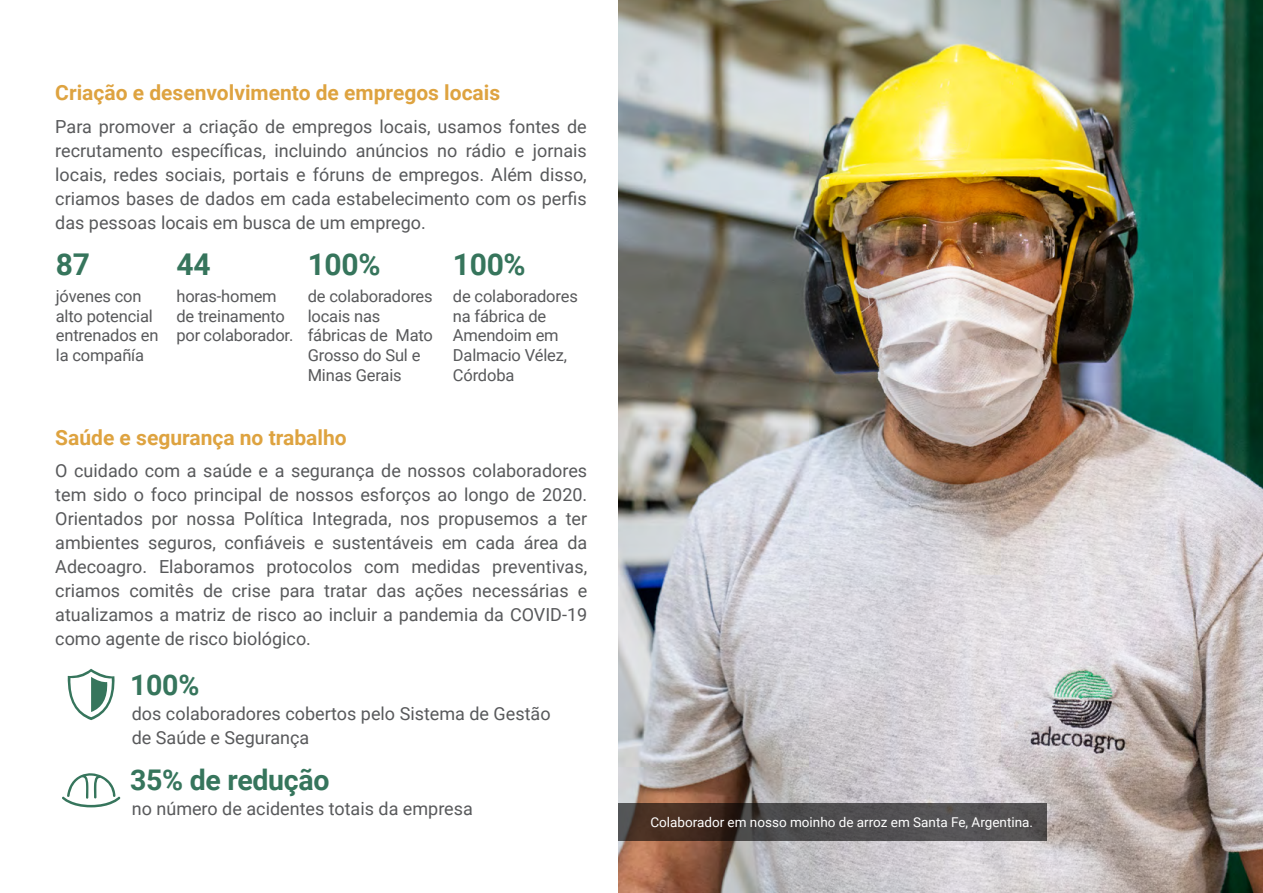
<style>
.page{position:relative;width:1263px;height:893px;background:#fff}
.page>*{position:absolute;margin:0;border:0;box-sizing:border-box;transform-origin:0 0}
.t1{font:700 30px "Roboto";letter-spacing:-.01em;color:#36755c}
.t2{font:700 28.5px "Roboto";letter-spacing:-.01em;color:#36755c}
.t3{font:700 21px "Roboto";color:#dea340}
.t4{font:18px/24px "Roboto";color:#58595b;text-align:justify}
.t5{font:16.5px/19.8px "Roboto";letter-spacing:-.01em;color:#58595b}
.t6{font:13.5px "Roboto";color:#fff}
</style>
<div class="page">
<img style="left:619px;top:0;width:644px;height:893px">
<svg style="left:67px;top:669px;width:48px;height:51px"></svg>
<svg style="left:619px;top:804px;width:428px;height:37px;background:#4b4543"></svg>
<svg style="left:62px;top:773px;width:58px;height:34px"></svg>
<p class="t3" style="left:55px;top:78px;width:446px">Criação e desenvolvimento de empregos locais</p>
<p class="t4" style="left:55px;top:114px;width:533px">Para promover a criação de empregos locais, usamos fontes de recrutamento específicas, incluindo anúncios no rádio e jornais locais, redes sociais, portais e fóruns de empregos. Além disso, criamos bases de dados em cada estabelecimento com os perfis das pessoas locais em busca de um emprego.</p>
<h1 class="t1" style="left:56px;top:243px;width:36px">87</h1>
<h1 class="t1" style="left:176px;top:243px;width:36px">44</h1>
<h1 class="t1" style="left:308px;top:243px;width:74px">100%</h1>
<h1 class="t1" style="left:453px;top:243px;width:74px">100%</h1>
<p class="t5" style="left:56px;top:285px;width:104px">jóvenes con alto potencial entrenados en la compañía</p>
<p class="t5" style="left:308px;top:285px;width:127px">de colaboradores locais nas fábricas de Mato<br>Grosso do Sul e<br>Minas Gerais</p>
<p class="t5" style="left:176px;top:285px;width:118px">horas-homem de treinamento por colaborador.</p>
<p class="t5" style="left:453px;top:285px;width:126px">de colaboradores na fábrica de<br>Amendoim em<br>Dalmacio Vélez,<br>Córdoba</p>
<p class="t3" style="left:55px;top:422px;width:293px">Saúde e segurança no trabalho</p>
<p class="t4" style="left:55px;top:458px;width:533px">O cuidado com a saúde e a segurança de nossos colaboradores tem sido o foco principal de nossos esforços ao longo de 2020.<br>Orientados por nossa Política Integrada, nos propusemos a ter ambientes seguros, confiáveis e sustentáveis em cada área da Adecoagro. Elaboramos protocolos com medidas preventivas, criamos comitês de crise para tratar das ações necessárias e atualizamos a matriz de risco ao incluir a pandemia da COVID-19 como agente de risco biológico.</p>
<h2 class="t2" style="left:130px;top:665px;width:71px">100%</h2>
<p class="t4" style="left:132px;top:701px;width:420px">dos colaboradores cobertos pelo Sistema de Gestão de Saúde e Segurança</p>
<h2 class="t2" style="left:130px;top:760px;width:201px">35% de redução</h2>
<p class="t4" style="left:132px;top:796px;width:343px">no número de acidentes totais da empresa</p>
<p class="t6" style="left:650px;top:813px;width:384px">Colaborador em nosso moinho de arroz em Santa Fe, Argentina.</p>
</div>
